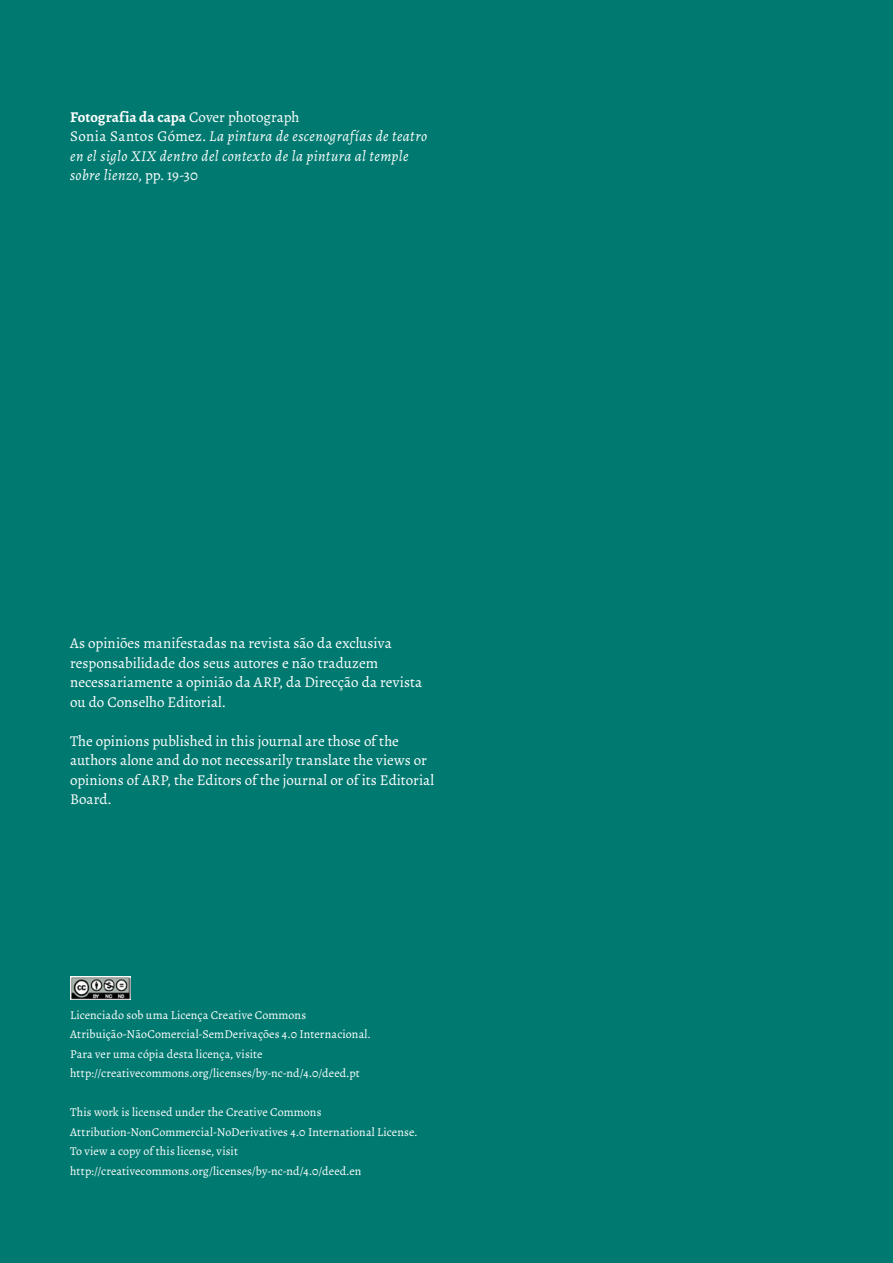
<style>
.page{position:relative;width:893px;height:1263px;background:#007a71}
.page>*{position:absolute;margin:0;border:0;box-sizing:border-box;transform-origin:0 0}
.t1{font:15px/19.5px "Alegreya";color:#fff}
.t2{font:italic 15px/19.5px "Alegreya";letter-spacing:.03em;color:#fff}
.t3{font:12px/19.5px "Alegreya";letter-spacing:.005em;color:#fff}
.s1{font-weight:700;font-style:normal}
.s2{font-style:normal}
</style>
<div class="page">
<img style="left:70px;top:976px;width:61px;height:23px">
<p class="t2" style="left:70px;top:107px;width:359px"><span class="s1">Fotografia da capa</span> <span class="s2">Cover photograph<br>Sonia Santos Gómez.</span> La pintura de escenografías de teatro en el siglo XIX dentro del contexto de la pintura al temple sobre lienzo<span class="s2">, pp. 19-30</span></p>
<p class="t1" style="left:70px;top:633px;width:354px">As opiniões manifestadas na revista são da exclusiva responsabilidade dos seus autores e não traduzem necessariamente a opinião da ARP, da Direcção da revista ou do Conselho Editorial.</p>
<p class="t1" style="left:70px;top:731px;width:365px">The opinions published in this journal are those of the authors alone and do not necessarily translate the views or opinions of ARP, the Editors of the journal or of its Editorial Board.</p>
<p class="t3" style="left:70px;top:1005px;width:302px">Licenciado sob uma Licença Creative Commons Atribuição-NãoComercial-SemDerivações 4.0 Internacional.<br>Para ver uma cópia desta licença, visite http://creativecommons.org/licenses/by-nc-nd/4.0/deed.pt</p>
<p class="t3" style="left:70px;top:1102px;width:349px">This work is licensed under the Creative Commons Attribution-NonCommercial-NoDerivatives 4.0 International License.<br>To view a copy of this license, visit http://creativecommons.org/licenses/by-nc-nd/4.0/deed.en</p>
</div>
